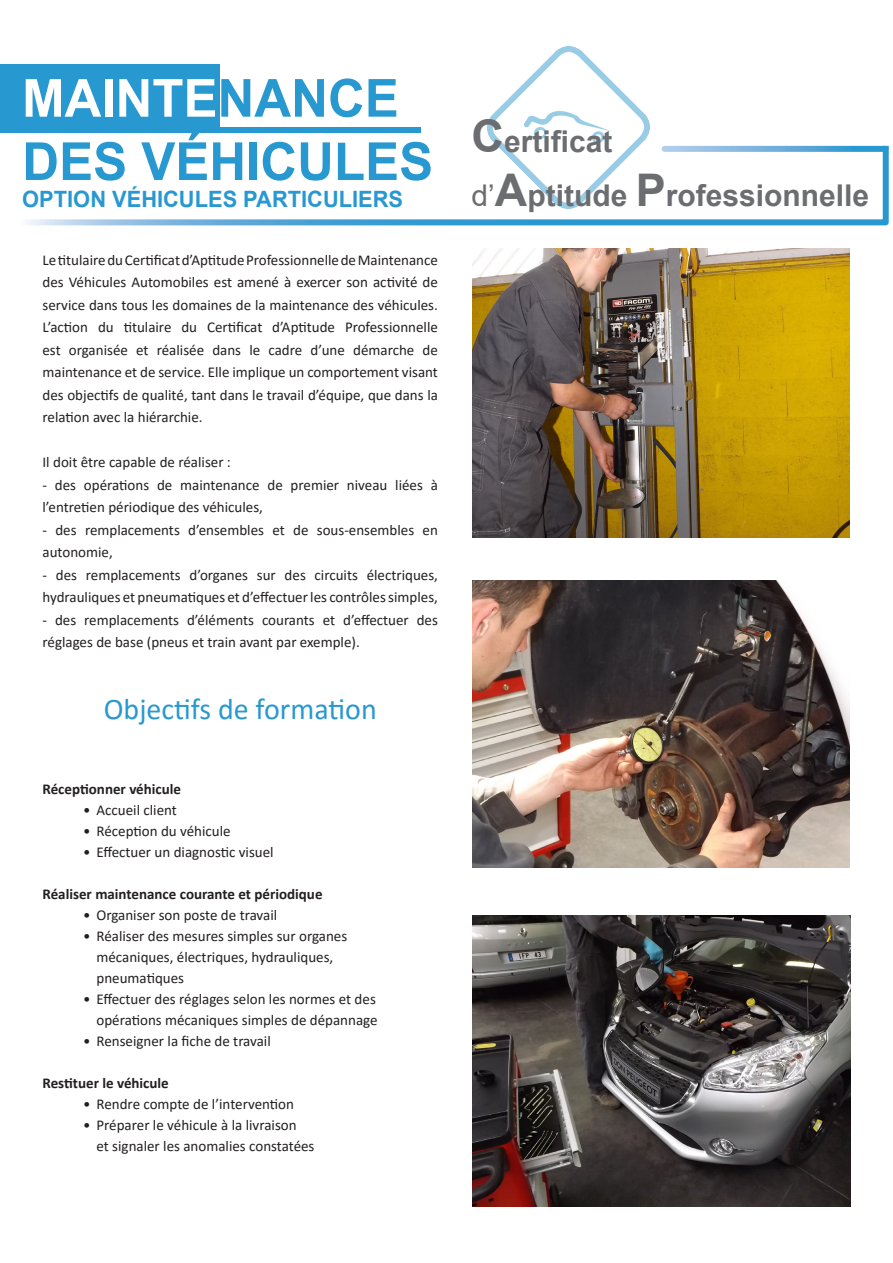
<style>
.page{position:relative;width:893px;height:1263px;background:#fff}
.page>*{position:absolute;margin:0;border:0;box-sizing:border-box;transform-origin:0 0}
.t1{font:700 52.5px "Arial";color:#2898d0}
.t2{font:700 52.5px "Arial";color:#fff}
.t3{font:700 30px "Arial";color:#6c6d70}
.t4{font:30px "Calibri";color:#2898d0}
.t5{font:700 22.5px "Arial";color:#2898d0}
.t6{font:15px/22.5px "Calibri";color:#231f20}
.t7{font:700 15px "Calibri";color:#231f20}
.s1{color:#2898d0}
.s2{font-size:45px}
.s3{font-weight:400}
</style>
<div class="page">
<div style="left:0;top:64px;width:219px;height:68px;background:#2898d0"></div>
<svg style="left:26px;top:145px;width:863px;height:81px"></svg>
<img style="left:472px;top:249px;width:378px;height:288px">
<img style="left:472px;top:580px;width:378px;height:288px">
<img style="left:472px;top:915px;width:378px;height:291px">
<div style="left:51px;top:127px;width:370px;height:6px;background:#2898d0"></div>
<img style="left:487px;top:47px;width:162px;height:162px">
<p class="t2" style="left:22px;top:61px;width:378px">MAINTE<span class="s1">NANCE</span></p>
<p class="t1" style="left:22px;top:125px;width:412px">DES VÉHICULES</p>
<p class="t5" style="left:22px;top:183px;width:382px">OPTION VÉHICULES PARTICULIERS</p>
<p class="t6" style="left:43px;top:248px;width:397px;text-align:justify">Le titulaire du Certificat d’Aptitude Professionnelle de Maintenance des Véhicules Automobiles est amené à exercer son activité de service dans tous les domaines de la maintenance des véhicules.<br>L’action du titulaire du Certificat d’Aptitude Professionnelle est organisée et réalisée dans le cadre d’une démarche de maintenance et de service. Elle implique un comportement visant des objectifs de qualité, tant dans le travail d’équipe, que dans la relation avec la hiérarchie.</p>
<p class="t6" style="left:43px;top:451px;width:190px">Il doit être capable de réaliser :</p>
<p class="t6" style="left:43px;top:473px;width:397px">- des opérations de maintenance de premier niveau liées à l’entretien périodique des véhicules,</p>
<p class="t6" style="left:43px;top:518px;width:397px">- des remplacements d’ensembles et de sous-ensembles en autonomie,</p>
<p class="t6" style="left:43px;top:563px;width:397px">- des remplacements d’organes sur des circuits électriques, hydrauliques et pneumatiques et d’effectuer les contrôles simples,</p>
<p class="t6" style="left:43px;top:608px;width:397px">- des remplacements d’éléments courants et d’effectuer des réglages de base (pneus et train avant par exemple).</p>
<p class="t4" style="left:104px;top:688px;width:275px">Objectifs de formation</p>
<p class="t7" style="left:43px;top:779px;width:140px">Réceptionner véhicule</p>
<p class="t6" style="left:83px;top:799px;width:95px">• Accueil client</p>
<p class="t6" style="left:83px;top:820px;width:149px">• Réception du véhicule</p>
<p class="t6" style="left:83px;top:841px;width:192px">• Effectuer un diagnostic visuel</p>
<p class="t7" style="left:43px;top:884px;width:282px">Réaliser maintenance courante et périodique</p>
<p class="t6" style="left:83px;top:904px;width:196px">• Organiser son poste de travail</p>
<p class="t6" style="left:97px;top:925px;width:252px;line-height:21px;text-indent:-13px">• Réaliser des mesures simples sur organes mécaniques, électriques, hydrauliques, pneumatiques</p>
<p class="t6" style="left:83px;top:988px;width:296px;line-height:21px;text-align:right">• Effectuer des réglages selon les normes et des opérations mécaniques simples de dépannage</p>
<p class="t6" style="left:83px;top:1030px;width:189px">• Renseigner la fiche de travail</p>
<p class="t7" style="left:43px;top:1073px;width:128px">Restituer le véhicule</p>
<p class="t6" style="left:83px;top:1093px;width:212px">• Rendre compte de l’intervention</p>
<p class="t6" style="left:97px;top:1114px;width:219px;line-height:21px;text-indent:-13px">• Préparer le véhicule à la livraison<br>et signaler les anomalies constatées</p>
<p class="t3" style="left:472px;top:121px;width:142px"><span class="s2">C</span>ertificat</p>
<p class="t3" style="left:472px;top:175px;width:399px"><span class="s3">d’</span><span class="s2">A</span>ptitude <span class="s2">P</span>rofessionnelle</p>
</div>
